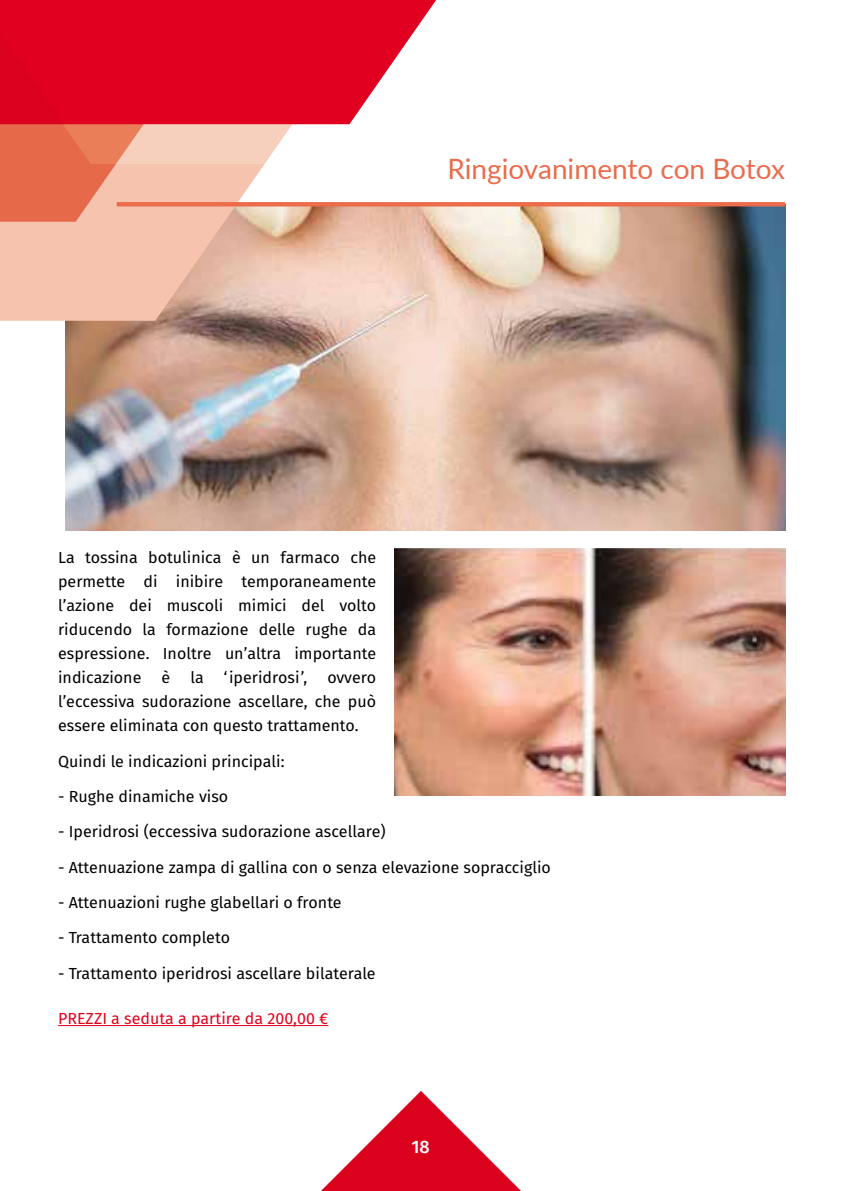
<style>
.page{position:relative;width:842px;height:1191px;background:#fff}
.page>*{position:absolute;margin:0;border:0;box-sizing:border-box;transform-origin:0 0}
.t1{font:28px "Lato";color:#eb6b4a}
.t2{font:500 18px "Fira Sans";color:#fff}
.t3{font:16px/24px "Fira Sans";color:#000;text-align:justify}
.t4{font:16px "Fira Sans";color:#e2001a}
</style>
<div class="page">
<img style="left:65px;top:206px;width:720px;height:325px">
<svg style="left:321px;top:1091px;width:200px;height:100px"></svg>
<svg style="left:0;top:164px;width:379px;height:157px;background:#edc6b4"></svg>
<svg style="left:0;top:164px;width:230px;height:58px;background:#ef9c82"></svg>
<svg style="left:0;top:0;width:436px;height:164px;fill:#e20020"></svg>
<hr style="left:58px;top:1025px;width:270px;height:1px;background:#e2001a">
<img style="left:394px;top:548px;width:391px;height:247px">
<svg style="left:117px;top:202px;width:668px;height:4px;background:#eb6d4c"></svg>
<h1 class="t1" style="left:447px;top:149px;width:339px">Ringiovanimento con Botox</h1>
<p class="t3" style="left:58px;top:545px;width:320px">La tossina botulinica è un farmaco che permette di inibire temporaneamente l’azione dei muscoli mimici del volto riducendo la formazione delle rughe da espressione. Inoltre un’altra importante indicazione</p>
<p class="t3" style="left:162px;top:665px;width:10px">è</p>
<p class="t3" style="left:190px;top:665px;width:15px">la</p>
<p class="t3" style="left:224px;top:665px;width:85px">‘iperidrosi’,</p>
<p class="t3" style="left:58px;top:665px;width:320px;text-indent:269px">ovvero l’eccessiva sudorazione ascellare, che può essere eliminata con questo trattamento.</p>
<p class="t3" style="left:58px;top:748px;width:228px">Quindi le indicazioni principali:</p>
<p class="t3" style="left:58px;top:784px;width:172px">- Rughe dinamiche viso</p>
<p class="t3" style="left:58px;top:819px;width:329px">- Iperidrosi (eccessiva sudorazione ascellare)</p>
<p class="t3" style="left:58px;top:854px;width:494px">- Attenuazione zampa di gallina con o senza elevazione sopracciglio</p>
<p class="t3" style="left:58px;top:890px;width:285px">- Attenuazioni rughe glabellari o fronte</p>
<p class="t3" style="left:58px;top:925px;width:173px">- Trattamento completo</p>
<p class="t3" style="left:58px;top:960px;width:319px">- Trattamento iperidrosi ascellare bilaterale</p>
<p class="t4" style="left:58px;top:1006px;width:272px">PREZZI a seduta a partire da 200,00 €</p>
<p class="t2" style="left:412px;top:1131px;width:20px">18</p>
</div>
